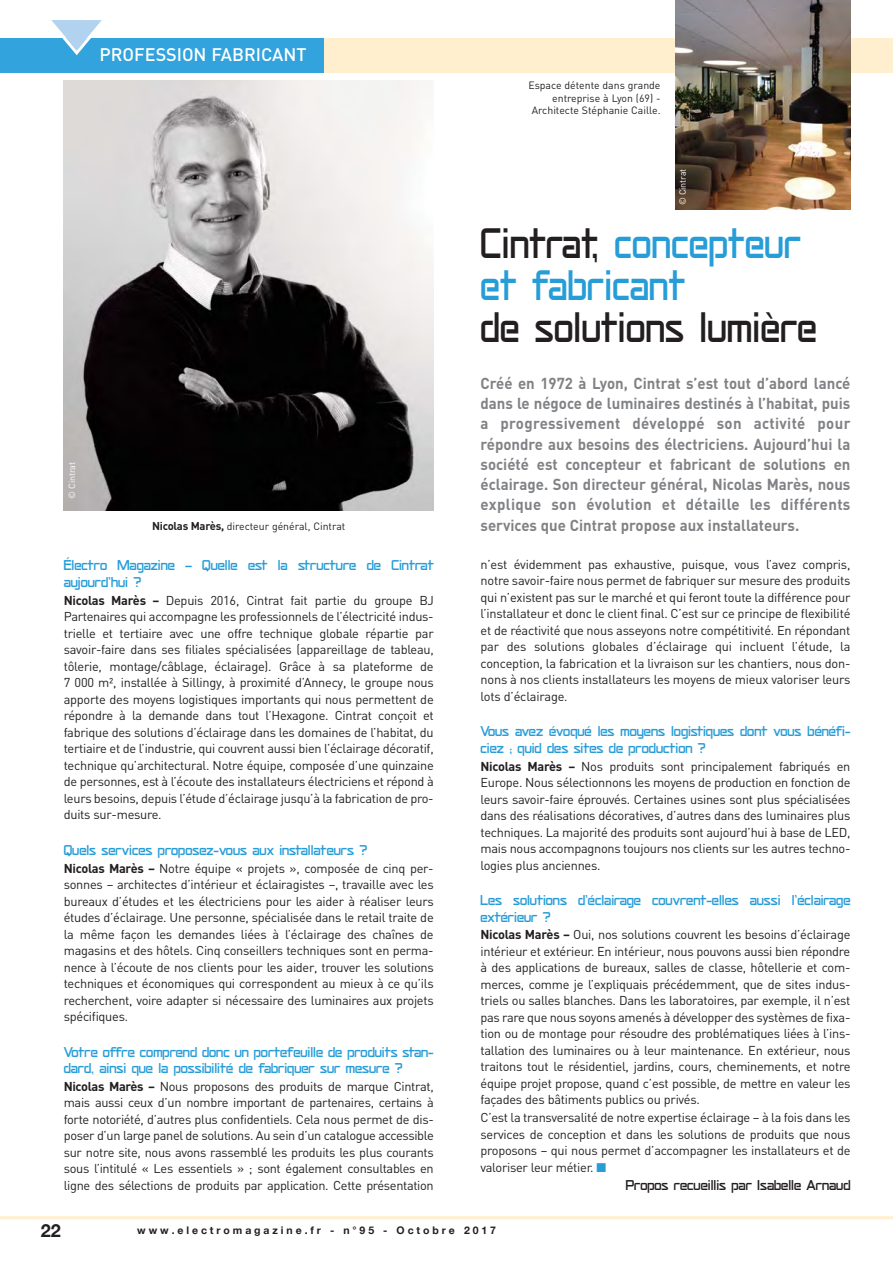
<style>
.page{position:relative;width:893px;height:1263px;background:#fff}
.page>*{position:absolute;margin:0;border:0;box-sizing:border-box;transform-origin:0 0}
.t1{font:45px/42px "Serene";letter-spacing:.01em;color:#279dd8;scale:.9 1}
.t2{font:45px "Serene";letter-spacing:.01em;color:#231f20;scale:.9 1}
.t3{font:500 18px "DIN";color:#fff}
.t4{font:700 18px "Helvetica Neue";color:#231f20}
.t5{font:700 15.75px/20.2px "DIN";color:#808285;text-align:justify;scale:.95 1}
.t6{font:15px/16.5px "Serene";color:#279dd8}
.t7{font:15px "Serene";color:#231f20}
.t8{font:12.75px/16.5px "DIN";letter-spacing:-.02em;color:#231f20;text-align:justify}
.t9{font:10.5px/12.8px "DIN";color:#231f20;text-align:right}
.t10{font:700 10.5px "Helvetica Neue";letter-spacing:.28em;color:#231f20}
.t11{font:9px "DIN";letter-spacing:-.015em;color:#fff}
.s1{font-weight:700;font-size:11.25px}
.s2{font-weight:700}
.s3{color:#231f20}
.s4{color:#279dd8}
</style>
<div class="page">
<img style="left:64px;top:81px;width:369px;height:430px">
<hr style="left:0;top:1216px;width:893px;height:3px;background:#ffefcf">
<div style="left:319px;top:38px;width:574px;height:34px;background:#ffefcf"></div>
<div style="left:0;top:38px;width:323px;height:34px;background:#32a3dc"></div>
<svg style="left:51px;top:20px;width:51px;height:35px"></svg>
<img style="left:675px;top:0;width:175px;height:210px">
<h2 class="t3" style="left:100px;top:48px;width:208px">PROFESSION FABRICANT</h2>
<p class="t11" style="left:69px;top:499px;width:38px;rotate:-90deg">© Cintrat</p>
<p class="t9" style="left:152px;top:521px;width:195px"><span class="s1">Nicolas Marès,</span> directeur général, Cintrat</p>
<p class="t6" style="left:64px;top:559px;width:371px">Électro Magazine – Quelle est la structure de Cintrat aujourd’hui ?</p>
<p class="t8" style="left:64px;top:593px;width:371px"><span class="s2">Nicolas Marès –</span> Depuis 2016, Cintrat fait partie du groupe BJ Partenaires qui accompagne les professionnels de l’électricité indus&shy;trielle et tertiaire avec une offre technique globale répartie par savoir-faire dans ses filiales spécialisées (appareillage de tableau, tôlerie, montage/câblage, éclairage). Grâce à sa plateforme de 7 000 m², installée à Sillingy, à proximité d’Annecy, le groupe nous apporte des moyens logistiques importants qui nous permettent de répondre à la demande dans tout l’Hexagone. Cintrat conçoit et fabrique des solutions d’éclairage dans les domaines de l’habitat, du tertiaire et de l’industrie, qui couvrent aussi bien l’éclairage décoratif, technique qu’architectural. Notre équipe, composée d’une quinzaine de personnes, est à l’écoute des installateurs électriciens et répond à leurs besoins, depuis l’étude d’éclairage jusqu’à la fabrication de pro&shy;duits sur-mesure.</p>
<p class="t6" style="left:64px;top:843px;width:305px">Quels services proposez-vous aux installateurs ?</p>
<p class="t8" style="left:64px;top:861px;width:371px"><span class="s2">Nicolas Marès –</span> Notre équipe « projets », composée de cinq per&shy;sonnes – architectes d’intérieur et éclairagistes –, travaille avec les bureaux d’études et les électriciens pour les aider à réaliser leurs études d’éclairage. Une personne, spécialisée dans le retail traite de la même façon les demandes liées à l’éclairage des chaînes de magasins et des hôtels. Cinq conseillers techniques sont en perma&shy;nence à l’écoute de nos clients pour les aider, trouver les solutions techniques et économiques qui correspondent au mieux à ce qu’ils recherchent, voire adapter si nécessaire des luminaires aux projets spécifiques.</p>
<p class="t6" style="left:64px;top:1045px;width:371px">Votre offre comprend donc un portefeuille de produits stan&shy;dard, ainsi que la possibilité de fabriquer sur mesure ?</p>
<p class="t8" style="left:64px;top:1079px;width:371px"><span class="s2">Nicolas Marès –</span> Nous proposons des produits de marque Cintrat, mais aussi ceux d’un nombre important de partenaires, certains à forte notoriété, d’autres plus confidentiels. Cela nous permet de dis&shy;poser d’un large panel de solutions. Au sein d’un catalogue accessible sur notre site, nous avons rassemblé les produits les plus courants sous l’intitulé « Les essentiels » ; sont également consultables en ligne des sélections de produits par application. Cette présentation</p>
<p class="t9" style="left:528px;top:80px;width:134px">Espace détente dans grande entreprise à Lyon (69) -<br>Architecte Stéphanie Caille.</p>
<p class="t11" style="left:679px;top:205px;width:38px;rotate:-90deg">© Cintrat</p>
<h1 class="t1" style="left:480px;top:226px;width:357px"><span class="s3">Cintrat,</span> concepteur et fabricant</h1>
<h1 class="t2" style="left:480px;top:312px;width:375px">de solutions lumière</h1>
<p class="t5" style="left:480px;top:375px;width:391px">Créé en 1972 à Lyon, Cintrat s’est tout d’abord lancé dans le négoce de luminaires destinés à l’habitat, puis a progressivement développé son activité pour répondre aux besoins des électriciens. Aujourd’hui la société est concepteur et fabricant de solutions en éclairage. Son directeur général, Nicolas Marès, nous explique son évolution et détaille les différents services que Cintrat propose aux installateurs.</p>
<p class="t8" style="left:480px;top:557px;width:371px">n’est évidemment pas exhaustive, puisque, vous l’avez compris, notre savoir-faire nous permet de fabriquer sur mesure des produits qui n’existent pas sur le marché et qui feront toute la différence pour l’installateur et donc le client final. C’est sur ce principe de flexibilité et de réactivité que nous asseyons notre compétitivité. En répondant par des solutions globales d’éclairage qui incluent l’étude, la conception, la fabrication et la livraison sur les chantiers, nous don&shy;nons à nos clients installateurs les moyens de mieux valoriser leurs lots d’éclairage.</p>
<p class="t6" style="left:480px;top:724px;width:371px">Vous avez évoqué les moyens logistiques dont vous bénéfi&shy;ciez ; quid des sites de production ?</p>
<p class="t8" style="left:480px;top:759px;width:372px"><span class="s2">Nicolas Marès –</span> Nos produits sont principalement fabriqués en Europe. Nous sélectionnons les moyens de production en fonction de leurs savoir-faire éprouvés. Certaines usines sont plus spécialisées dans des réalisations décoratives, d’autres dans des luminaires plus techniques. La majorité des produits sont aujourd’hui à base de LED, mais nous accompagnons toujours nos clients sur les autres techno&shy;logies plus anciennes.</p>
<p class="t6" style="left:480px;top:893px;width:371px">Les solutions d’éclairage couvrent-elles aussi l’éclairage extérieur ?</p>
<p class="t8" style="left:480px;top:928px;width:371px"><span class="s2">Nicolas Marès –</span> Oui, nos solutions couvrent les besoins d’éclairage intérieur et extérieur. En intérieur, nous pouvons aussi bien répondre à des applications de bureaux, salles de classe, hôtellerie et com&shy;merces, comme je l’expliquais précédemment, que de sites indus&shy;triels ou salles blanches. Dans les laboratoires, par exemple, il n’est pas rare que nous soyons amenés à développer des systèmes de fixa&shy;tion ou de montage pour résoudre des problématiques liées à l’ins&shy;tallation des luminaires ou à leur maintenance. En extérieur, nous traitons tout le résidentiel, jardins, cours, cheminements, et notre équipe projet propose, quand c’est possible, de mettre en valeur les façades des bâtiments publics ou privés.</p>
<p class="t8" style="left:480px;top:1111px;width:371px">C’est la transversalité de notre expertise éclairage – à la fois dans les services de conception et dans les solutions de produits que nous proposons – qui nous permet d’accompagner les installateurs et de valoriser leur métier. <span class="s4">■</span></p>
<p class="t7" style="left:626px;top:1180px;width:226px">Propos recueillis par Isabelle Arnaud</p>
<h2 class="t4" style="left:41px;top:1220px;width:22px">22</h2>
<p class="t10" style="left:137px;top:1224px;width:360px">www.electromagazine.fr - n°95 - Octobre 2017</p>
</div>
